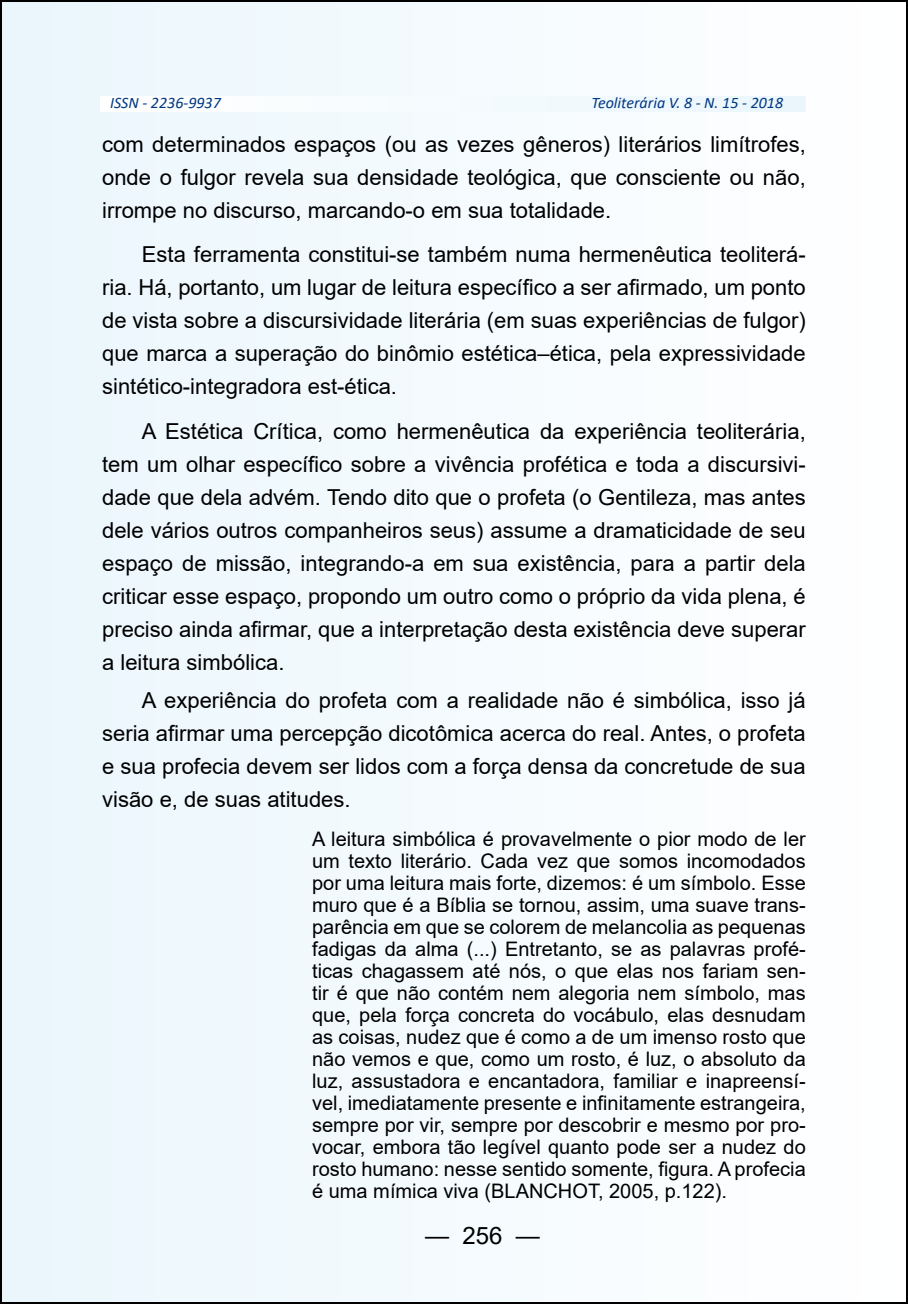
<style>
.page{position:relative;width:908px;height:1304px;background:#fff}
.page>*{position:absolute;margin:0;border:0;box-sizing:border-box;transform-origin:0 0}
.t1{font:24px "Arial";color:#000}
.t2{font:22px/33px "Arial";color:#000;text-align:justify}
.t3{font:20px/22px "Arial";color:#000;text-align:justify}
.t4{font:italic 16px "Calibri";color:#003882}
</style>
<div class="page">
<div style="left:1px;top:1px;width:905px;height:1302px;background:#f4fbfe"></div>
<p class="t4" style="left:110px;top:92px;width:112px">ISSN - 2236-9937</p>
<p class="t4" style="left:591px;top:92px;width:193px">Teoliterária V. 8 - N. 15 - 2018</p>
<p class="t2" style="left:102px;top:128px;width:705px">com determinados espaços (ou as vezes gêneros) literários limítrofes, onde o fulgor revela sua densidade teológica, que consciente ou não, irrompe no discurso, marcando-o em sua totalidade.</p>
<p class="t2" style="left:102px;top:238px;width:704px;text-indent:40px">Esta ferramenta constitui-se também numa hermenêutica teoliterá&shy;ria. Há, portanto, um lugar de leitura específico a ser afirmado, um ponto de vista sobre a discursividade literária (em suas experiências de fulgor) que marca a superação do binômio estética–ética, pela expressividade sintético-integradora est-ética.</p>
<p class="t2" style="left:102px;top:414px;width:705px;text-indent:40px">A Estética Crítica, como hermenêutica da experiência teoliterária, tem um olhar específico sobre a vivência profética e toda a discursivi&shy;dade que dela advém. Tendo dito que o profeta (o Gentileza, mas antes dele vários outros companheiros seus) assume a dramaticidade de seu espaço de missão, integrando-a em sua existência, para a partir dela criticar esse espaço, propondo um outro como o próprio da vida plena, é preciso ainda afirmar, que a interpretação desta existência deve superar a leitura simbólica.</p>
<p class="t2" style="left:102px;top:684px;width:704px;text-indent:40px">A experiência do profeta com a realidade não é simbólica, isso já seria afirmar uma percepção dicotômica acerca do real. Antes, o profeta e sua profecia devem ser lidos com a força densa da concretude de sua visão e, de suas atitudes.</p>
<p class="t3" style="left:312px;top:828px;width:495px">A leitura simbólica é provavelmente o pior modo de ler um texto literário. Cada vez que somos incomodados por uma leitura mais forte, dizemos: é um símbolo. Esse muro que é a Bíblia se tornou, assim, uma suave trans&shy;parência em que se colorem de melancolia as pequenas fadigas da alma (...) Entretanto, se as palavras profé&shy;ticas chagassem até nós, o que elas nos fariam sen&shy;tir é que não contém nem alegoria nem símbolo, mas que, pela força concreta do vocábulo, elas desnudam as coisas, nudez que é como a de um imenso rosto que não vemos e que, como um rosto, é luz, o absoluto da luz, assustadora e encantadora, familiar e inapreensí&shy;vel, imediatamente presente e infinitamente estrangeira, sempre por vir, sempre por descobrir e mesmo por pro&shy;vocar, embora tão legível quanto pode ser a nudez do rosto humano: nesse sentido somente, figura. A profecia é uma mímica viva (BLANCHOT, 2005, p.122).</p>
<p class="t1" style="left:425px;top:1218px;width:116px">— 256 —</p>
</div>
